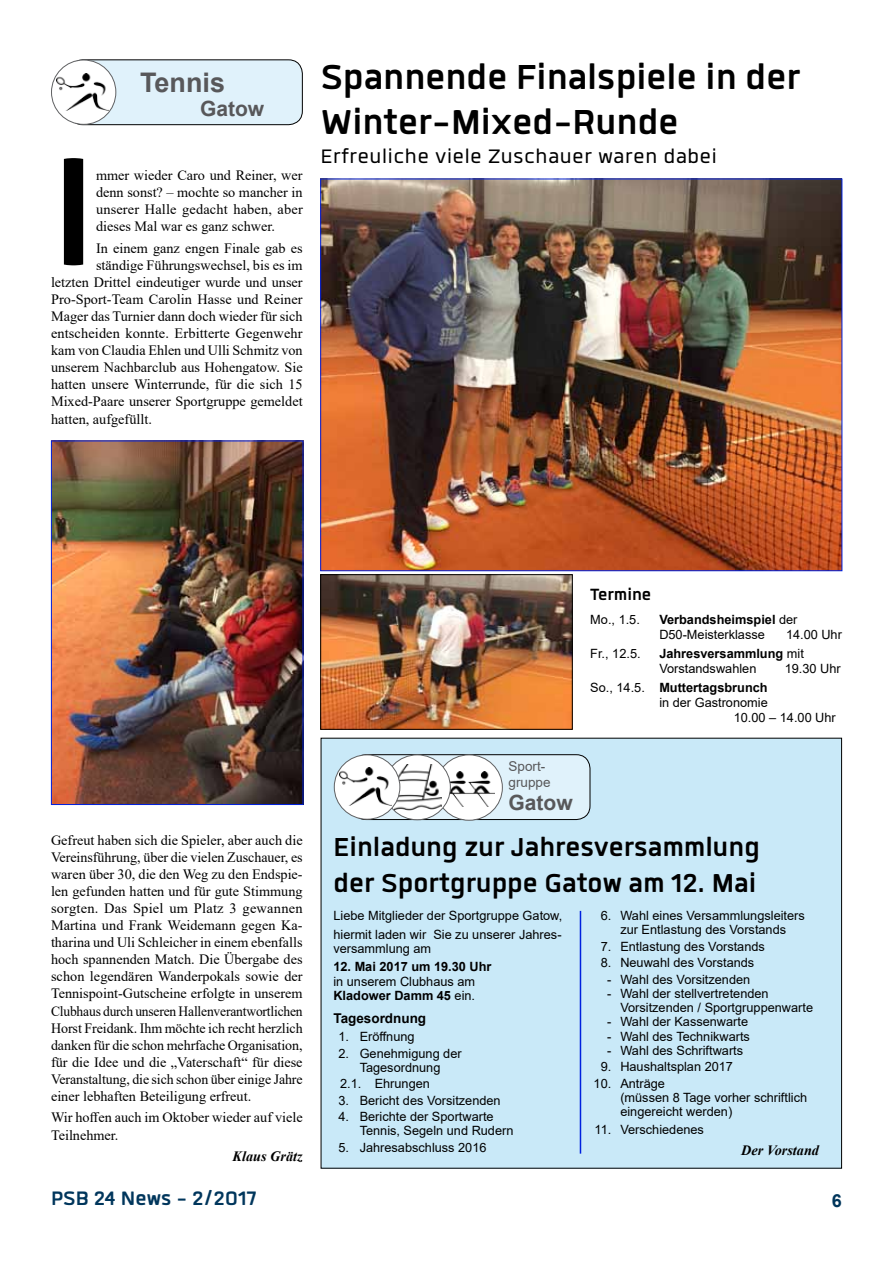
<style>
.page{position:relative;width:893px;height:1263px;background:#fff}
.page>*{position:absolute;margin:0;border:0;box-sizing:border-box;transform-origin:0 0}
.t1{font:700 214.5px "Quan";color:#000}
.t2{font:700 48px/45px "Quan";color:#000}
.t3{font:700 36px/36px "Quan";color:#000}
.t4{font:27px "Quan";letter-spacing:.03em;color:#000}
.t5{font:700 27px "Quan";color:#00365c}
.t6{font:700 27px "Arial";color:#58585a}
.t7{font:700 22.5px "Quan";color:#000}
.t8{font:700 21px "Arial";color:#58585a}
.t9{font:700 18px "Arial";color:#00365b}
.t10{font:14.25px/17.1px "Times New Roman";color:#000;text-align:justify}
.t11{font:italic 700 14.25px "Times New Roman";color:#000}
.t12{font:13.5px/16.2px "Arial";color:#58585a}
.t13{font:700 13.5px "Arial";color:#000}
.t14{font:12.75px/14.2px "Arial";color:#000}
.t15{font:700 12.75px "Arial";color:#000}
.s1{font-weight:700}
.s2{font-weight:400}
</style>
<div class="page">
<div style="left:69px;top:60px;width:233px;height:65px;background:#e0f2fb;border-radius:14px"></div>
<div style="left:69px;top:60px;width:234px;height:65px;border:1px solid #000;border-radius:14px"></div>
<div style="left:52px;top:60px;width:64px;height:64px;background:#fff;border-radius:50%"></div>
<div style="left:51px;top:60px;width:65px;height:65px;border:1px solid #606163;border-radius:50%"></div>
<img style="left:56px;top:73px;width:53px;height:37px">
<div style="left:321px;top:738px;width:521px;height:430px;background:#c9e9f8"></div>
<div style="left:352px;top:755px;width:238px;height:64px;background:#e0f2fb;border-radius:14px"></div>
<div style="left:352px;top:754px;width:238px;height:66px;border:1px solid #000;border-radius:14px"></div>
<div style="left:436px;top:755px;width:66px;height:65px;background:#fff;border-radius:50%"></div>
<div style="left:435px;top:754px;width:68px;height:67px;border:1px solid #606163;border-radius:50%"></div>
<img style="left:444px;top:771px;width:51px;height:35px">
<div style="left:384px;top:755px;width:66px;height:65px;background:#fff;border-radius:50%"></div>
<div style="left:384px;top:754px;width:67px;height:66px;border:1px solid #606163;border-radius:50%"></div>
<img style="left:395px;top:764px;width:46px;height:47px">
<div style="left:334px;top:755px;width:66px;height:64px;background:#fff;border-radius:50%"></div>
<div style="left:334px;top:754px;width:66px;height:66px;border:1px solid #606163;border-radius:50%"></div>
<img style="left:339px;top:768px;width:52px;height:37px">
<hr style="left:580px;top:911px;width:1px;height:242px;background:#0021df">
<img style="left:322px;top:181px;width:518px;height:388px">
<img style="left:322px;top:576px;width:249px;height:152px">
<div style="left:320px;top:574px;width:253px;height:156px;border:1px solid #000"></div>
<img style="left:53px;top:443px;width:248px;height:360px">
<div style="left:51px;top:441px;width:252px;height:364px;border:1px solid #0021df"></div>
<h3 class="t6" style="left:140px;top:63px;width:87px">Tennis</h3>
<h3 class="t8" style="left:200px;top:94px;width:66px">Gatow</h3>
<h1 class="t1" style="left:51px;top:108px;width:47px">I</h1>
<p class="t10" style="left:96px;top:166px;width:208px">mmer wieder Caro und Reiner, wer denn sonst? – mochte so mancher in unserer Halle gedacht haben, aber dieses Mal war es ganz schwer.</p>
<p class="t10" style="left:96px;top:239px;width:208px">In einem ganz engen Finale gab es</p>
<p class="t10" style="left:96px;top:256px;width:208px">ständige Führungswechsel, bis es im</p>
<p class="t10" style="left:51px;top:273px;width:253px">letzten Drittel eindeutiger wurde und unser</p>
<p class="t10" style="left:51px;top:290px;width:253px">Pro-Sport-Team Carolin Hasse und Reiner</p>
<p class="t10" style="left:51px;top:307px;width:253px">Mager das Turnier dann doch wieder für sich</p>
<p class="t10" style="left:51px;top:324px;width:253px">entscheiden konnte. Erbitterte Gegenwehr</p>
<p class="t10" style="left:51px;top:341px;width:253px">kam von Claudia Ehlen und Ulli Schmitz von</p>
<p class="t10" style="left:51px;top:358px;width:253px">unserem Nachbarclub aus Hohengatow. Sie</p>
<p class="t10" style="left:51px;top:376px;width:253px">hatten unsere Winterrunde, für die sich 15</p>
<p class="t10" style="left:51px;top:393px;width:253px">Mixed-Paare unserer Sportgruppe gemeldet</p>
<p class="t10" style="left:51px;top:410px;width:102px">hatten, aufgefüllt.</p>
<h2 class="t2" style="left:321px;top:54px;width:481px">Spannende Finalspiele in der<br>Winter-Mixed-Runde</h2>
<h3 class="t4" style="left:321px;top:144px;width:398px">Erfreuliche viele Zuschauer waren dabei</h3>
<p class="t10" style="left:51px;top:831px;width:253px">Gefreut haben sich die Spieler, aber auch die Vereinsführung, über die vielen Zuschauer, es waren über 30, die den Weg zu den Endspie&shy;len gefunden hatten und für gute Stimmung sorgten. Das Spiel um Platz 3 gewannen Martina und Frank Weidemann gegen Ka&shy;tharina und Uli Schleicher in einem ebenfalls hoch spannenden Match. Die Übergabe des schon legendären Wanderpokals sowie der Tennispoint-Gutscheine erfolgte in unserem Clubhaus durch unseren Hallenverantwortlichen Horst Freidank. Ihm möchte ich recht herzlich danken für die schon mehrfache Organisation, für die Idee und die „Vaterschaft“ für diese Veranstaltung, die sich schon über einige Jahre einer lebhaften Beteiligung erfreut.</p>
<p class="t10" style="left:51px;top:1109px;width:253px">Wir hoffen auch im Oktober wieder auf viele<br>Teilnehmer.</p>
<p class="t11" style="left:233px;top:1146px;width:72px">Klaus Grätz</p>
<h3 class="t5" style="left:51px;top:1185px;width:207px">PSB 24 News - 2/2017</h3>
<h3 class="t7" style="left:590px;top:584px;width:63px">Termine</h3>
<p class="t14" style="left:590px;top:612px;width:51px">Mo., 1.5.</p>
<p class="t14" style="left:659px;top:611px;width:140px;line-height:15px"><span class="s1">Verbandsheimspiel</span> der<br>D50-Meisterklasse</p>
<p class="t14" style="left:786px;top:627px;width:57px">14.00 Uhr</p>
<p class="t14" style="left:590px;top:646px;width:52px">Fr., 12.5.</p>
<p class="t14" style="left:659px;top:646px;width:146px;line-height:15px"><span class="s1">Jahresversammlung</span> mit<br>Vorstandswahlen</p>
<p class="t14" style="left:785px;top:661px;width:57px">19.30 Uhr</p>
<p class="t12" style="left:509px;top:758px;width:44px">Sport&shy;gruppe</p>
<h3 class="t8" style="left:509px;top:787px;width:66px">Gatow</h3>
<p class="t15" style="left:590px;top:679px;width:179px"><span class="s2">So., 14.5.</span> Muttertagsbrunch</p>
<p class="t14" style="left:659px;top:695px;width:110px">in der Gastronomie</p>
<p class="t14" style="left:734px;top:710px;width:104px">10.00 – 14.00 Uhr</p>
<h3 class="t3" style="left:333px;top:828px;width:428px">Einladung zur Jahresversammlung der Sportgruppe Gatow am 12. Mai</h3>
<p class="t14" style="left:333px;top:906px;width:230px;line-height:18.6px">Liebe Mitglieder der Sportgruppe Gatow, hiermit laden wir Sie zu unserer Jahres-</p>
<p class="t14" style="left:333px;top:941px;width:99px">versammlung am</p>
<p class="t15" style="left:333px;top:958px;width:160px">12. Mai 2017 um 19.30 Uhr</p>
<p class="t14" style="left:333px;top:974px;width:143px">in unserem Clubhaus am<br><span class="s1">Kladower Damm 45</span> ein.</p>
<p class="t13" style="left:333px;top:1008px;width:94px">Tagesordnung</p>
<p class="t14" style="left:339px;top:1029px;width:78px">1. Eröffnung</p>
<p class="t14" style="left:339px;top:1046px;width:125px;text-align:center">2. Genehmigung der<br>Tagesordnung</p>
<p class="t14" style="left:340px;top:1076px;width:91px">2.1. Ehrungen</p>
<p class="t14" style="left:339px;top:1093px;width:164px">3. Bericht des Vorsitzenden</p>
<p class="t14" style="left:360px;top:1109px;width:155px;text-indent:-21px">4. Berichte der Sportwarte<br>Tennis, Segeln und Rudern</p>
<p class="t14" style="left:339px;top:1140px;width:149px">5. Jahresabschluss 2016</p>
<p class="t14" style="left:601px;top:908px;width:206px;text-align:center">6. Wahl eines Versammlungsleiters zur Entlastung des Vorstands</p>
<p class="t14" style="left:601px;top:939px;width:166px">7. Entlastung des Vorstands</p>
<p class="t14" style="left:601px;top:955px;width:155px">8. Neuwahl des Vorstands</p>
<p class="t14" style="left:607px;top:972px;width:145px">- Wahl des Vorsitzenden</p>
<p class="t14" style="left:620px;top:986px;width:194px;text-indent:-13px">- Wahl der stellvertretenden<br>Vorsitzenden / Sportgruppenwarte</p>
<p class="t14" style="left:607px;top:1014px;width:143px">- Wahl der Kassenwarte</p>
<p class="t14" style="left:607px;top:1029px;width:144px">- Wahl des Technikwarts</p>
<p class="t14" style="left:607px;top:1043px;width:138px">- Wahl des Schriftwarts</p>
<p class="t14" style="left:601px;top:1059px;width:134px">9. Haushaltsplan 2017</p>
<p class="t14" style="left:620px;top:1076px;width:188px;text-indent:-27px">10. Anträge<br>(müssen 8 Tage vorher schriftlich eingereicht werden)</p>
<p class="t14" style="left:595px;top:1122px;width:111px">11. Verschiedenes</p>
<p class="t11" style="left:741px;top:1140px;width:79px">Der Vorstand</p>
<p class="t9" style="left:832px;top:1188px;width:12px">6</p>
</div>
